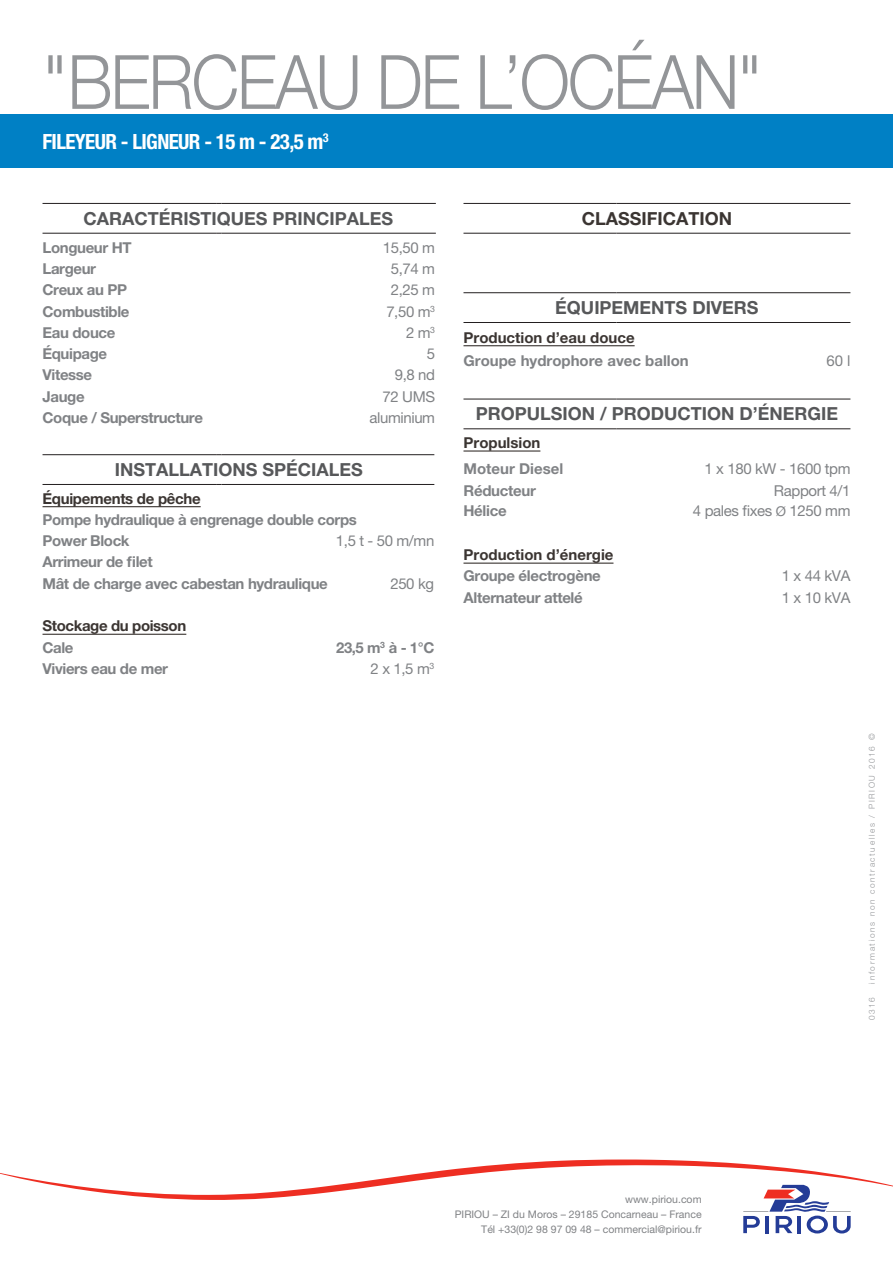
<style>
.page{position:relative;width:893px;height:1263px;background:#fff}
.page>*{position:absolute;margin:0;border:0;box-sizing:border-box;transform-origin:0 0}
.t1{font:300 75px "Helvetica Neue LT Pro";letter-spacing:-.03em;color:#939598;scale:.9 1}
.t2{font:700 condensed 21px "Helvetica Neue LT Pro";letter-spacing:-.03em;color:#fff}
.t3{font:700 18px "Helvetica Neue LT Pro";color:#57585a}
.t4{font:700 18px "Helvetica Neue LT Pro";color:#3b3532}
.t5{font:700 15px/21.3px "Helvetica Neue LT Pro";letter-spacing:-.025em;color:#808285}
.t6{font:15px "Helvetica Neue LT Pro";letter-spacing:-.025em;color:#808285}
.t7{font:700 15px "Helvetica Neue LT Pro";color:#3b3532}
.t8{font:700 15px "Helvetica Neue LT Pro";color:#808285}
.t9{font:700 15px "Helvetica Neue LT Pro";letter-spacing:-.02em;color:#3b3532}
.t10{font:700 15px "Helvetica Neue LT Pro";letter-spacing:-.025em;color:#3b3532}
.t11{font:10.5px/15px "Helvetica Neue LT Pro";color:#808285;text-align:right}
.t12{font:300 8.25px "Helvetica Neue LT Pro";letter-spacing:.2em;color:#939598}
.s1{font-size:13.5px}
</style>
<div class="page">
<hr style="left:43px;top:203px;width:174px;height:1px;background:#231f20">
<hr style="left:221px;top:203px;width:215px;height:1px;background:#231f20">
<hr style="left:43px;top:233px;width:174px;height:1px;background:#231f20">
<hr style="left:221px;top:233px;width:215px;height:1px;background:#231f20">
<hr style="left:43px;top:454px;width:174px;height:1px;background:#231f20">
<hr style="left:221px;top:454px;width:213px;height:1px;background:#231f20">
<hr style="left:43px;top:484px;width:174px;height:1px;background:#231f20">
<hr style="left:221px;top:484px;width:213px;height:1px;background:#231f20">
<hr style="left:43px;top:506px;width:158px;height:1px;background:#3b3532">
<hr style="left:43px;top:634px;width:143px;height:1px;background:#3b3532">
<hr style="left:463px;top:203px;width:154px;height:1px;background:#231f20">
<hr style="left:617px;top:203px;width:233px;height:1px;background:#231f20">
<hr style="left:463px;top:233px;width:154px;height:1px;background:#231f20">
<hr style="left:617px;top:233px;width:233px;height:1px;background:#231f20">
<hr style="left:463px;top:292px;width:154px;height:1px;background:#231f20">
<hr style="left:617px;top:292px;width:233px;height:1px;background:#231f20">
<hr style="left:463px;top:322px;width:154px;height:1px;background:#231f20">
<hr style="left:617px;top:322px;width:233px;height:1px;background:#231f20">
<hr style="left:463px;top:399px;width:154px;height:1px;background:#231f20">
<hr style="left:617px;top:399px;width:233px;height:1px;background:#231f20">
<hr style="left:463px;top:428px;width:154px;height:1px;background:#231f20">
<hr style="left:617px;top:428px;width:233px;height:1px;background:#231f20">
<hr style="left:463px;top:345px;width:172px;height:1px;background:#3b3532">
<hr style="left:463px;top:450px;width:77px;height:2px;background:#3b3532">
<hr style="left:463px;top:563px;width:150px;height:1px;background:#3b3532">
<svg style="left:0;top:1159px;width:893px;height:74px"></svg>
<div style="left:0;top:115px;width:893px;height:53px;background:#0080c5"></div>
<h1 class="t1" style="left:43px;top:36px;width:801px">"BERCEAU DE L’OCÉAN"</h1>
<h2 class="t2" style="left:43px;top:129px;width:288px">FILEYEUR - LIGNEUR - 15 M - 23,5 M<sup>3</sup></h2>
<p class="t3" style="left:84px;top:207px;width:311px">CARACTÉRISTIQUES PRINCIPALES</p>
<p class="t5" style="left:43px;top:236px;width:91px">Longueur HT</p>
<p class="t6" style="left:383px;top:238px;width:54px">15,50 m</p>
<p class="t5" style="left:43px;top:258px;width:55px">Largeur</p>
<p class="t6" style="left:391px;top:260px;width:46px">5,74 m</p>
<p class="t5" style="left:43px;top:279px;width:86px">Creux au PP</p>
<p class="t6" style="left:391px;top:281px;width:46px">2,25 m</p>
<p class="t5" style="left:43px;top:300px;width:89px">Combustible</p>
<p class="t6" style="left:386px;top:302px;width:50px">7,50 m<sup>3</sup></p>
<p class="t5" style="left:43px;top:321px;width:74px">Eau douce</p>
<p class="t6" style="left:406px;top:324px;width:31px">2 m<sup>3</sup></p>
<p class="t5" style="left:43px;top:343px;width:66px">Équipage</p>
<p class="t6" style="left:427px;top:345px;width:10px">5</p>
<p class="t5" style="left:43px;top:364px;width:51px">Vitesse</p>
<p class="t6" style="left:395px;top:366px;width:42px">9,8 nd</p>
<p class="t5" style="left:43px;top:385px;width:44px">Jauge</p>
<p class="t6" style="left:382px;top:387px;width:54px">72 UMS</p>
<p class="t5" style="left:43px;top:406px;width:162px">Coque / Superstructure</p>
<p class="t6" style="left:369px;top:409px;width:67px">aluminium</p>
<p class="t3" style="left:115px;top:458px;width:250px">INSTALLATIONS SPÉCIALES</p>
<p class="t9" style="left:43px;top:489px;width:160px">Équipements de pêche</p>
<p class="t5" style="left:43px;top:509px;width:316px">Pompe hydraulique à engrenage double corps<br>Power Block</p>
<p class="t6" style="left:336px;top:532px;width:100px">1,5 t - 50 m/mn</p>
<p class="t5" style="left:43px;top:551px;width:287px">Arrimeur de filet<br>Mât de charge avec cabestan hydraulique</p>
<p class="t6" style="left:390px;top:574px;width:45px">250 kg</p>
<p class="t10" style="left:43px;top:617px;width:145px">Stockage du poisson</p>
<p class="t5" style="left:43px;top:636px;width:33px">Cale</p>
<p class="t5" style="left:336px;top:636px;width:100px">23,5 m<sup>3</sup> à - 1°C</p>
<p class="t5" style="left:43px;top:657px;width:127px">Viviers eau de mer</p>
<p class="t6" style="left:371px;top:659px;width:65px">2 x 1,5 m<sup>3</sup></p>
<p class="t4" style="left:582px;top:207px;width:25px">Classification</p>
<p class="t3" style="left:555px;top:296px;width:25px">Équipements</p>
<p class="t3" style="left:692px;top:296px;width:25px">divers</p>
<p class="t7" style="left:463px;top:328px;width:173px">Production d’eau douce</p>
<p class="t8" style="left:463px;top:351px;width:227px">Groupe hydrophore avec ballon</p>
<p class="t6" style="left:826px;top:352px;width:26px">60 l</p>
<p class="t3" style="left:476px;top:403px;width:13px">propulsion</p>
<p class="t3" style="left:600px;top:403px;width:26px">/ pro</p>
<p class="t3" style="left:651px;top:403px;width:26px">duction</p>
<p class="t3" style="left:739px;top:403px;width:43px">d’Énergie</p>
<p class="t7" style="left:463px;top:433px;width:78px">Propulsion</p>
<p class="t8" style="left:463px;top:459px;width:101px">Moteur Diesel</p>
<p class="t6" style="left:704px;top:459px;width:147px">1 x 180 kW - 1600 tpm</p>
<p class="t5" style="left:463px;top:479px;width:74px">Réducteur</p>
<p class="t6" style="left:774px;top:482px;width:78px">Rapport 4/1</p>
<p class="t5" style="left:463px;top:500px;width:45px">Hélice</p>
<p class="t6" style="left:693px;top:502px;width:159px">4 pales fixes <span class="s1">Ø</span> 1250 mm</p>
<p class="t7" style="left:463px;top:545px;width:151px">Production d’énergie</p>
<p class="t5" style="left:463px;top:565px;width:139px">Groupe électrogène</p>
<p class="t6" style="left:782px;top:567px;width:70px">1 x 44 kVA</p>
<p class="t5" style="left:463px;top:586px;width:121px">Alternateur attelé</p>
<p class="t6" style="left:782px;top:588px;width:70px">1 x 10 kVA</p>
<p class="t12" style="left:867px;top:983px;width:251px;rotate:-90deg">INFORMATIONS NON CONTRACTUELLES / PIRIOU 2016 ©</p>
<p class="t12" style="left:867px;top:1020px;width:25px;rotate:-90deg">0316</p>
<p class="t11" style="left:455px;top:1192px;width:248px">www.piriou.com<br>PIRIOU – ZI du Moros – 29185 Concarneau – France<br>Tél +33(0)2 98 97 09 48 – commercial@piriou.fr</p>
</div>
